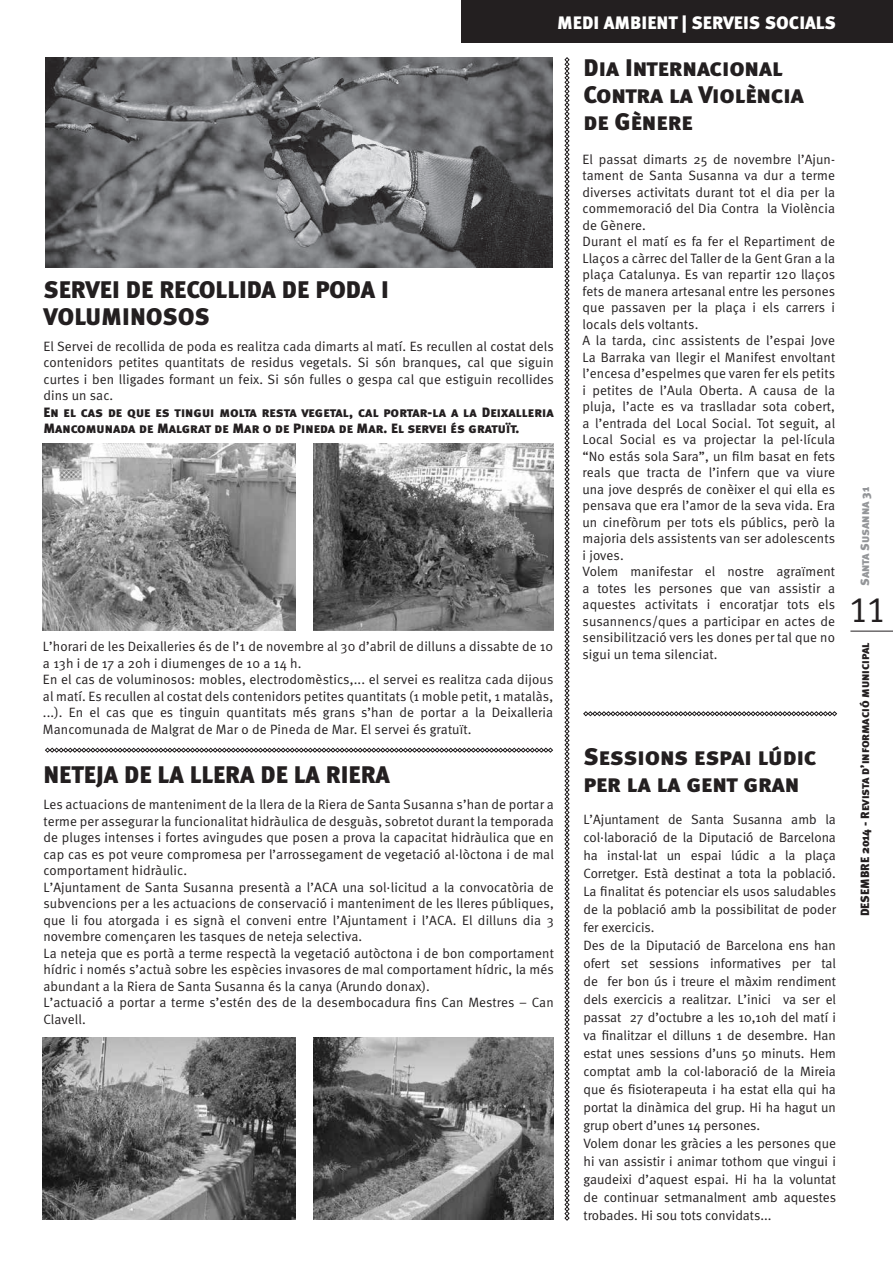
<style>
.page{position:relative;width:893px;height:1263px;background:#fff}
.page>*{position:absolute;margin:0;border:0;box-sizing:border-box;transform-origin:0 0}
.t1{font:36px "Meta Plus Normal Caps";color:#231f20}
.t2{font:24px/27px "Meta Black Caps";color:#231f20}
.t3{font:18px "Meta Black Caps";color:#fff}
.t4{font:13.5px/16.5px "Meta Normal";letter-spacing:.005em;color:#231f20}
.t5{font:13.5px/16.5px "Meta Black Caps";letter-spacing:.005em;color:#231f20}
.t6{font:12px "Meta Black Caps";color:#231f20}
.t7{font:12px "Meta Black Caps";letter-spacing:-.015em;color:#939598}
</style>
<div class="page">
<div style="left:462px;top:0;width:431px;height:43px;background:#231f20"></div>
<hr style="left:850px;top:631px;width:43px;height:1px;background:#231f20">
<img style="left:45px;top:57px;width:508px;height:211px">
<img style="left:43px;top:1037px;width:252px;height:183px">
<img style="left:43px;top:443px;width:252px;height:188px">
<img style="left:313px;top:443px;width:241px;height:188px">
<img style="left:313px;top:1037px;width:241px;height:183px">
<svg style="left:564px;top:57px;width:6px;height:1164px"></svg>
<svg style="left:583px;top:711px;width:254px;height:5px"></svg>
<svg style="left:45px;top:748px;width:508px;height:5px"></svg>
<h3 class="t3" style="left:557px;top:12px;width:280px">MEDI AMBIENT | SERVEIS SOCIALS</h3>
<h2 class="t2" style="left:43px;top:276px;width:347px">SERVEI DE RECOLLIDA DE PODA I<br>VOLUMINOSOS</h2>
<p class="t4" style="left:43px;top:338px;width:512px;text-align:justify">El Servei de recollida de poda es realitza cada dimarts al matí. Es recullen al costat dels contenidors petites quantitats de residus vegetals. Si són branques, cal que siguin curtes i ben lligades formant un feix. Si són fulles o gespa cal que estiguin recollides dins un sac.</p>
<p class="t5" style="left:43px;top:404px;width:512px">En el cas de que es tingui molta resta vegetal, cal portar-la a la Deixalleria<br>Mancomunada de Malgrat de Mar o de Pineda de Mar. El servei és gratuït.</p>
<p class="t4" style="left:43px;top:638px;width:512px">L’horari de les Deixalleries és de l’1 de novembre al 30 d’abril de dilluns a dissabte de 10 a 13h i de 17 a 20h i diumenges de 10 a 14 h.<br>En el cas de voluminosos: mobles, electrodomèstics,... el servei es realitza cada dijous al matí. Es recullen al costat dels contenidors petites quantitats (1 moble petit, 1 matalàs, ...). En el cas que es tinguin quantitats més grans s’han de portar a la Deixalleria Mancomunada de Malgrat de Mar o de Pineda de Mar. El servei és gratuït.</p>
<h2 class="t2" style="left:43px;top:761px;width:348px">NETEJA DE LA LLERA DE LA RIERA</h2>
<p class="t4" style="left:43px;top:796px;width:512px">Les actuacions de manteniment de la llera de la Riera de Santa Susanna s’han de portar a terme per assegurar la funcionalitat hidràulica de desguàs, sobretot durant la temporada de pluges intenses i fortes avingudes que posen a prova la capacitat hidràulica que en cap cas es pot veure compromesa per l’arrossegament de vegetació al·lòctona i de mal comportament hidràulic.<br>L’Ajuntament de Santa Susanna presentà a l’ACA una sol·licitud a la convocatòria de subvencions per a les actuacions de conservació i manteniment de les lleres públiques, que li fou atorgada i es signà el conveni entre l’Ajuntament i l’ACA. El dilluns dia 3 novembre començaren les tasques de neteja selectiva.<br>La neteja que es portà a terme respectà la vegetació autòctona i de bon comportament hídric i només s’actuà sobre les espècies invasores de mal comportament hídric, la més abundant a la Riera de Santa Susanna és la canya (Arundo donax).<br>L’actuació a portar a terme s’estén des de la desembocadura fins Can Mestres – Can Clavell.</p>
<h2 class="t2" style="left:583px;top:54px;width:222px">Dia Internacional<br>Contra la Violència de Gènere</h2>
<p class="t4" style="left:583px;top:151px;width:254px">El passat dimarts 25 de novembre l’Ajun&shy;tament de Santa Susanna va dur a terme diverses activitats durant tot el dia per la commemoració del Dia Contra la Violència de Gènere.<br>Durant el matí es fa fer el Repartiment de Llaços a càrrec del Taller de la Gent Gran a la plaça Catalunya. Es van repartir 120 llaços fets de manera artesanal entre les persones que passaven per la plaça i els carrers i locals dels voltants.<br>A la tarda, cinc assistents de l’espai Jove La Barraka van llegir el Manifest envoltant l’encesa d’espelmes que varen fer els petits i petites de l’Aula Oberta. A causa de la pluja, l’acte es va traslladar sota cobert, a l’entrada del Local Social. Tot seguit, al Local Social es va projectar la pel·lícula “No estás sola Sara”, un film basat en fets reals que tracta de l’infern que va viure una jove després de conèixer el qui ella es pensava que era l’amor de la seva vida. Era un cinefòrum per tots els públics, però la majoria dels assistents van ser adolescents i joves.<br>Volem manifestar el nostre agraïment a totes les persones que van assistir a aquestes activitats i encoratjar tots els susannencs/ques a participar en actes de sensibilització vers les dones per tal que no sigui un tema silenciat.</p>
<h2 class="t2" style="left:583px;top:743px;width:234px">Sessions espai lúdic per la la gent gran</h2>
<p class="t4" style="left:583px;top:810px;width:254px;line-height:18px">L’Ajuntament de Santa Susanna amb la col·laboració de la Diputació de Barcelona ha instal·lat un espai lúdic a la plaça Corretger. Està destinat a tota la població.<br>La finalitat és potenciar els usos saludables de la població amb la possibilitat de poder fer exercicis.<br>Des de la Diputació de Barcelona ens han ofert set sessions informatives per tal de fer bon ús i treure el màxim rendiment dels exercicis a realitzar. L’inici va ser el passat 27 d’octubre a les 10,10h del matí i va finalitzar el dilluns 1 de desembre. Han estat unes sessions d’uns 50 minuts. Hem comptat amb la col·laboració de la Mireia que és fisioterapeuta i ha estat ella qui ha portat la dinàmica del grup. Hi ha hagut un grup obert d’unes 14 persones.<br>Volem donar les gràcies a les persones que hi van assistir i animar tothom que vingui i gaudeixi d’aquest espai. Hi ha la voluntat de continuar setmanalment amb aquestes trobades. Hi sou tots convidats...</p>
<p class="t7" style="left:858px;top:586px;width:100px;rotate:-90deg">Santa Susanna 31</p>
<h1 class="t1" style="left:849px;top:588px;width:39px">11</h1>
<p class="t6" style="left:858px;top:916px;width:275px;rotate:-90deg">DESEMBRE 2014 - Revista d’informació municipal</p>
</div>
